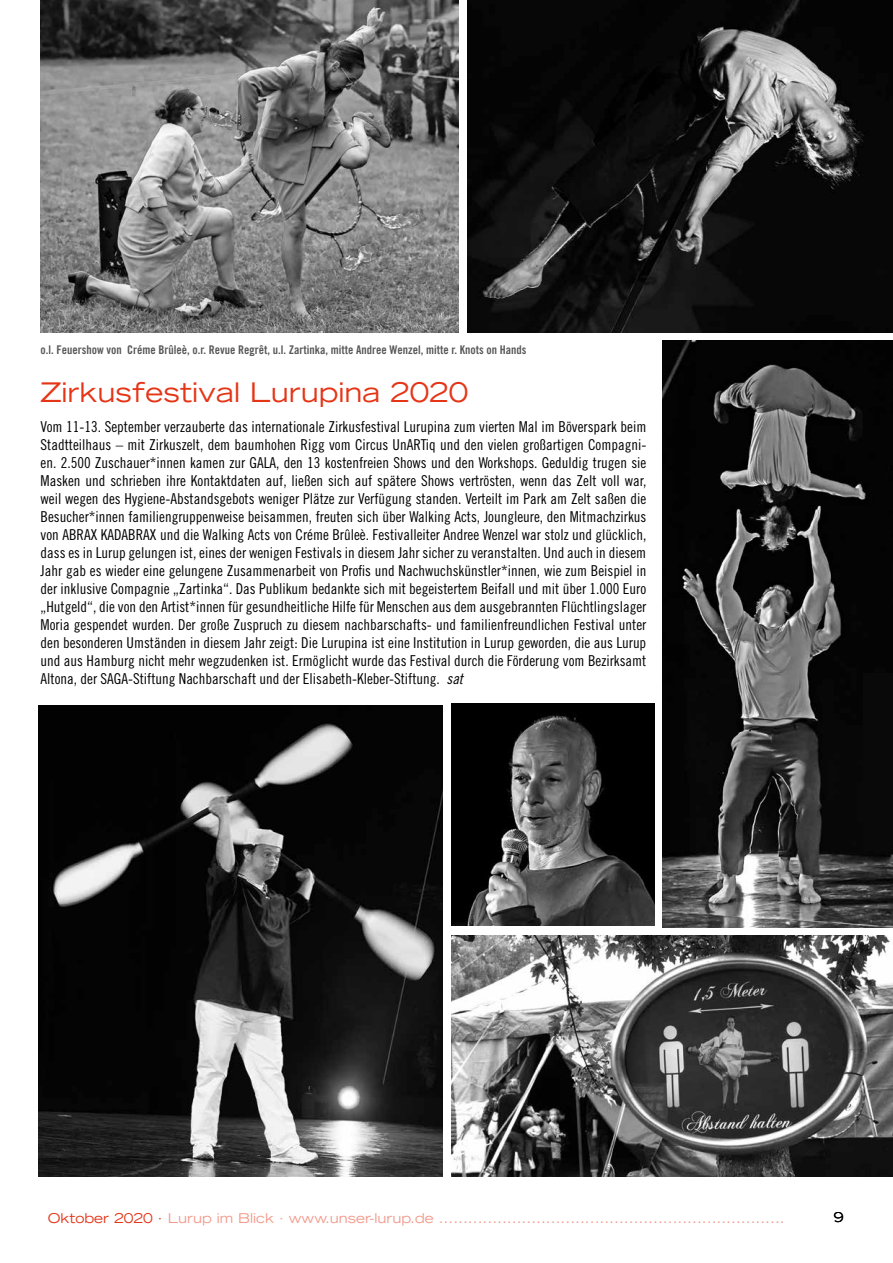
<style>
.page{position:relative;width:893px;height:1263px;background:#fff}
.page>*{position:absolute;margin:0;border:0;box-sizing:border-box;transform-origin:0 0}
.t1{font:expanded 27px "Trade Gothic LH";color:#e53517}
.t2{font:15px/18px "Trade Gothic Cond Eighteen";color:#000;text-align:justify}
.t3{font:expanded 13.5px "Trade Gothic LH";color:#f29a8b}
.t4{font:expanded 13.5px "Trade Gothic LH";color:#000}
.t5{font:12px "Trade Gothic Bold Cond Twenty";color:#58585a}
.s1{font-family:"Trade Gothic Cond Eighteen Obl"}
.s2{color:#e53517}
</style>
<div class="page">
<img style="left:41px;top:0;width:417px;height:332px">
<img style="left:39px;top:705px;width:404px;height:471px">
<img style="left:452px;top:704px;width:202px;height:221px">
<img style="left:468px;top:0;width:418px;height:332px">
<img style="left:663px;top:341px;width:230px;height:586px">
<img style="left:452px;top:935px;width:441px;height:241px">
<div style="left:886px;top:0;width:7px;height:332px;background:#070707"></div>
<p class="t5" style="left:41px;top:343px;width:487px">o.l. Feuershow von Créme Brûleè, o.r. Revue Regrêt, u.l. Zartinka, mitte Andree Wenzel, mitte r. Knots on Hands</p>
<h1 class="t1" style="left:41px;top:374px;width:429px">Zirkusfestival Lurupina 2020</h1>
<p class="t2" style="left:41px;top:417px;width:607px">Vom 11-13. September verzauberte das internationale Zirkusfestival Lurupina zum vierten Mal im Böverspark beim Stadtteilhaus – mit Zirkuszelt, dem baumhohen Rigg vom Circus UnARTiq und den vielen großartigen Compagni&shy;en. 2.500 Zuschauer*innen kamen zur GALA, den 13 kostenfreien Shows und den Workshops. Geduldig trugen sie Masken und schrieben ihre Kontaktdaten auf, ließen sich auf spätere Shows vertrösten, wenn das Zelt voll war, weil wegen des Hygiene-Abstandsgebots weniger Plätze zur Verfügung standen. Verteilt im Park am Zelt saßen die Besucher*innen familiengruppenweise beisammen, freuten sich über Walking Acts, Joungleure, den Mitmachzirkus von ABRAX KADABRAX und die Walking Acts von Créme Brûleè. Festivalleiter Andree Wenzel war stolz und glücklich, dass es in Lurup gelungen ist, eines der wenigen Festivals in diesem Jahr sicher zu veranstalten. Und auch in diesem Jahr gab es wieder eine gelungene Zusammenarbeit von Profis und Nachwuchskünstler*innen, wie zum Beispiel in der inklusive Compagnie „Zartinka“. Das Publikum bedankte sich mit begeistertem Beifall und mit über 1.000 Euro „Hutgeld“, die von den Artist*innen für gesundheitliche Hilfe für Menschen aus dem ausgebrannten Flüchtlingslager Moria gespendet wurden. Der große Zuspruch zu diesem nachbarschafts- und familienfreundlichen Festival unter den besonderen Umständen in diesem Jahr zeigt: Die Lurupina ist eine Institution in Lurup geworden, die aus Lurup und aus Hamburg nicht mehr wegzudenken ist. Ermöglicht wurde das Festival durch die Förderung vom Bezirksamt Altona, der SAGA-Stiftung Nachbarschaft und der Elisabeth-Kleber-Stiftung. <span class="s1">sat</span></p>
<p class="t3" style="left:48px;top:1209px;width:397px"><span class="s2">Oktober 2020 ·</span> Lurup im Blick · www. unser-lurup. de .......................................................................</p>
<p class="t4" style="left:834px;top:1209px;width:11px">9</p>
</div>
